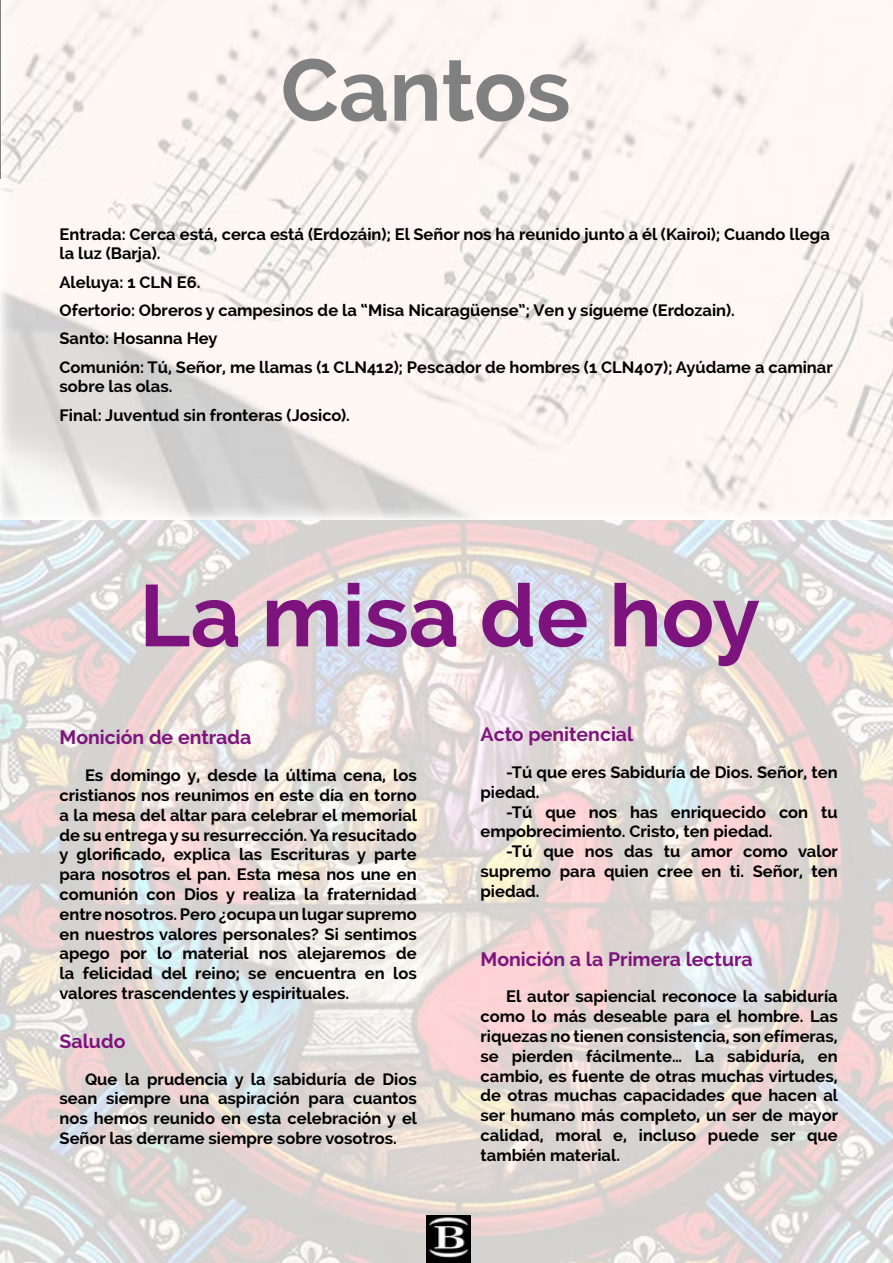
<style>
.page{position:relative;width:893px;height:1263px;background:#fff}
.page>*{position:absolute;margin:0;border:0;box-sizing:border-box;transform-origin:0 0}
.t1{font:700 87px "Raleway";color:#7d147d}
.t2{font:700 87px "Raleway";color:#808080}
.t3{font:700 19.5px "Raleway";color:#7d147d}
.t4{font:700 16.5px/19.8px "Raleway";color:#000}
</style>
<div class="page">
<img style="left:0;top:0;width:893px;height:1263px">
<hr style="left:0;top:0;width:1px;height:179px;background:#808080">
<img style="left:427px;top:1216px;width:44px;height:47px">
<h1 class="t2" style="left:281px;top:40px;width:291px">Cantos</h1>
<p class="t4" style="left:60px;top:224px;width:772px">Entrada: Cerca está, cerca está (Erdozáin); El Señor nos ha reunido junto a él (Kairoi); Cuando llega la luz (Barja).</p>
<p class="t4" style="left:60px;top:268px;width:775px;line-height:28.3px">Aleluya: 1 CLN E6.<br>Ofertorio: Obreros y campesinos de la “Misa Nicaragüense”; Ven y sígueme (Erdozain).<br>Santo: Hosanna Hey<br>Comunión: Tú, Señor, me llamas (1 CLN412); Pescador de hombres (1 CLN407); Ayúdame a caminar</p>
<p class="t4" style="left:60px;top:373px;width:292px;line-height:28.3px">sobre las olas.<br>Final: Juventud sin fronteras (Josico).</p>
<h1 class="t1" style="left:139px;top:566px;width:622px">La misa de hoy</h1>
<p class="t3" style="left:60px;top:726px;width:193px">Monición de entrada</p>
<p class="t4" style="left:60px;top:765px;width:359px;text-align:justify;text-indent:26px">Es domingo y, desde la última cena, los cristianos nos reunimos en este día en torno a la mesa del altar para celebrar el memorial de su entrega y su resurrección. Ya resucitado y glorificado, explica las Escrituras y parte para nosotros el pan. Esta mesa nos une en comunión con Dios y realiza la fraternidad entre nosotros. Pero ¿ocupa un lugar supremo en nuestros valores personales? Si sentimos apego por lo material nos alejaremos de la felicidad del reino; se encuentra en los valores trascendentes y espirituales.</p>
<p class="t3" style="left:60px;top:1030px;width:67px">Saludo</p>
<p class="t4" style="left:60px;top:1069px;width:359px;text-align:justify;text-indent:26px">Que la prudencia y la sabiduría de Dios sean siempre una aspiración para cuantos nos hemos reunido en esta celebración y el Señor las derrame siempre sobre vosotros.</p>
<p class="t3" style="left:480px;top:723px;width:154px">Acto penitencial</p>
<p class="t4" style="left:480px;top:762px;width:359px;text-indent:26px">-Tú que eres Sabiduría de Dios. Señor, ten piedad.</p>
<p class="t4" style="left:480px;top:802px;width:359px;text-indent:26px">-Tú que nos has enriquecido con tu empobrecimiento. Cristo, ten piedad.</p>
<p class="t4" style="left:480px;top:842px;width:359px;text-align:justify;text-indent:26px">-Tú que nos das tu amor como valor supremo para quien cree en ti. Señor, ten piedad.</p>
<p class="t3" style="left:480px;top:947px;width:274px">Monición a la Primera lectura</p>
<p class="t4" style="left:480px;top:987px;width:359px;text-align:justify;text-indent:26px">El autor sapiencial reconoce la sabiduría como lo más deseable para el hombre. Las riquezas no tienen consistencia, son efímeras, se pierden fácilmente… La sabiduría, en cambio, es fuente de otras muchas virtudes, de otras muchas capacidades que hacen al ser humano más completo, un ser de mayor calidad, moral e, incluso puede ser que también material.</p>
</div>
